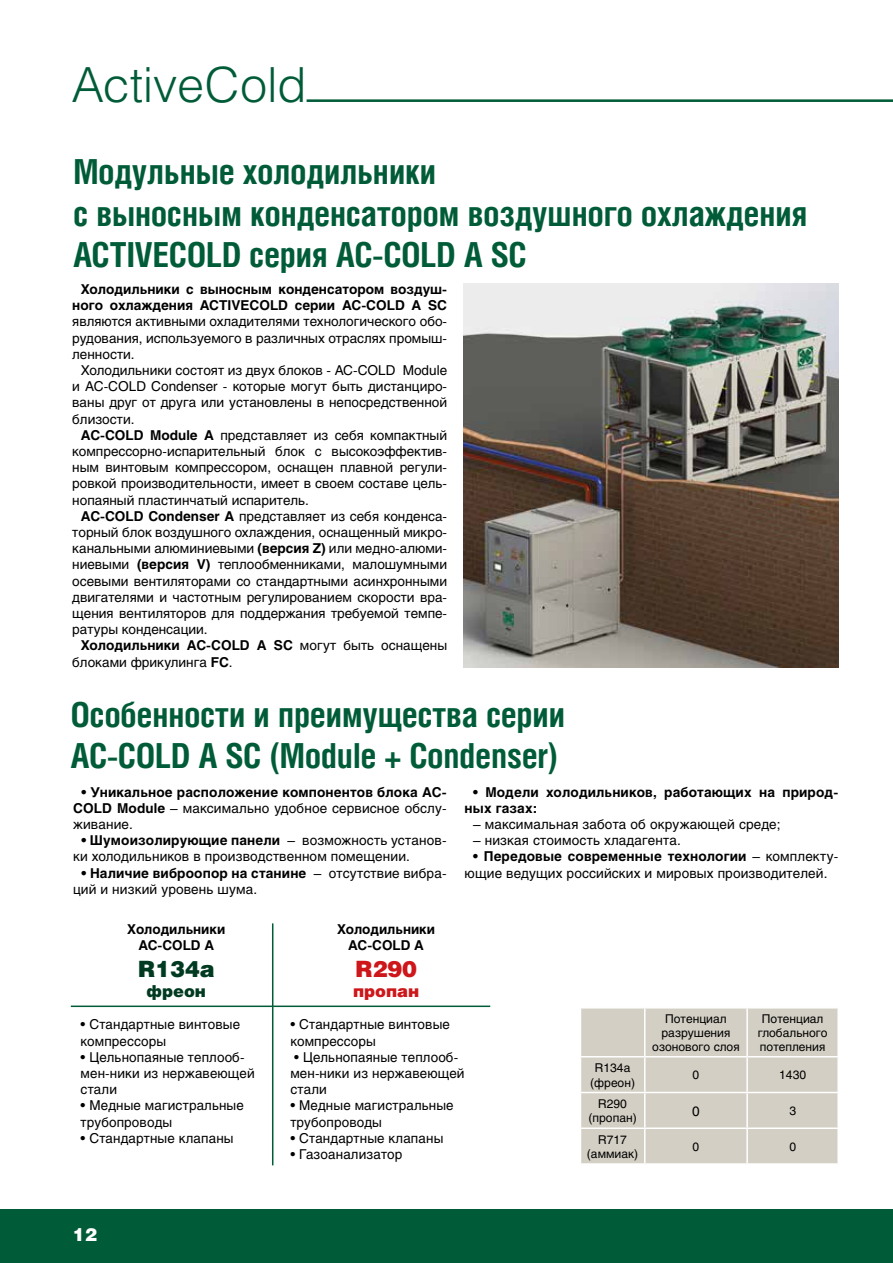
<style>
.page{position:relative;width:893px;height:1263px;background:#fff}
.page>*{position:absolute;margin:0;border:0;box-sizing:border-box;transform-origin:0 0}
.t1{font:300 48.45px "Helios";color:#005c38}
.t2{font:700 34.5px/41.4px "Helios Cond";color:#005c38}
.t3{font:900 22.5px "Helios";color:#003a21}
.t4{font:900 22.5px "Helios";color:#cd171a}
.t5{font:900 18px "Helios";color:#fff}
.t6{font:900 16.5px "Helios";color:#cd171a}
.t7{font:900 16.5px "Helios";color:#003a21}
.t8{font:13.5px/16.2px "Helios";letter-spacing:.01em;color:#000}
.t9{font:700 13.5px/16.2px "Helios";color:#000;text-align:center}
.t10{font:12px/13.8px "Helios";color:#000;text-align:center}
.s1{font-weight:700}
.s2{font-weight:400}
</style>
<div class="page">
<div style="left:0;top:1209px;width:893px;height:54px;background:#005c38"></div>
<hr style="left:307px;top:99px;width:586px;height:3px;background:#005c38">
<img style="left:464px;top:283px;width:375px;height:385px">
<hr style="left:71px;top:1005px;width:419px;height:2px;background:#005c38">
<hr style="left:272px;top:923px;width:1px;height:242px;background:#005c38">
<div style="left:581px;top:1008px;width:256px;height:155px;background:#d3cfc4"></div>
<hr style="left:644px;top:1008px;width:1px;height:48px;background:#fff">
<hr style="left:746px;top:1008px;width:2px;height:48px;background:#fff">
<hr style="left:580px;top:1056px;width:65px;height:1px;background:#fff">
<hr style="left:645px;top:1056px;width:102px;height:1px;background:#fff">
<hr style="left:644px;top:1057px;width:1px;height:35px;background:#fff">
<hr style="left:747px;top:1056px;width:92px;height:1px;background:#fff">
<hr style="left:746px;top:1057px;width:2px;height:35px;background:#fff">
<hr style="left:580px;top:1092px;width:65px;height:1px;background:#fff">
<hr style="left:645px;top:1092px;width:102px;height:1px;background:#fff">
<hr style="left:644px;top:1093px;width:1px;height:34px;background:#fff">
<hr style="left:747px;top:1092px;width:92px;height:1px;background:#fff">
<hr style="left:746px;top:1093px;width:2px;height:34px;background:#fff">
<hr style="left:580px;top:1127px;width:65px;height:2px;background:#fff">
<hr style="left:645px;top:1127px;width:102px;height:2px;background:#fff">
<hr style="left:644px;top:1129px;width:1px;height:34px;background:#fff">
<hr style="left:747px;top:1127px;width:92px;height:2px;background:#fff">
<hr style="left:746px;top:1129px;width:2px;height:34px;background:#fff">
<h1 class="t1" style="left:72px;top:56px;width:235px">ActiveCold</h1>
<h2 class="t2" style="left:73px;top:151px;width:735px">Модульные холодильники<br>с выносным конденсатором воздушного охлаждения<br>ACTIVECOLD серия AC-COLD A SC</h2>
<p class="t9" style="left:72px;top:281px;width:376px;text-align:right">Холодильники с выносным конденсатором воздуш&shy;ного охлаждения ACTIVECOLD серии AC-COLD A SC</p>
<p class="t8" style="left:72px;top:313px;width:376px;text-align:justify">являются активными охладителями технологического обо&shy;рудования, используемого в различных отраслях промыш&shy;ленности.</p>
<p class="t8" style="left:72px;top:362px;width:376px;text-align:justify;text-indent:9px">Холодильники состоят из двух блоков - AC-COLD Module и AC-COLD Condenser - которые могут быть дистанциро&shy;ваны друг от друга или установлены в непосредственной близости.</p>
<p class="t8" style="left:72px;top:427px;width:376px;text-align:justify;text-indent:9px"><span class="s1">AC-COLD Module A</span> представляет из себя компактный компрессорно-испарительный блок с высокоэффектив&shy;ным винтовым компрессором, оснащен плавной регули&shy;ровкой производительности, имеет в своем составе цель&shy;нопаяный пластинчатый испаритель.</p>
<p class="t8" style="left:72px;top:508px;width:376px;text-align:justify;text-indent:9px"><span class="s1">AC-COLD Condenser A</span> представляет из себя конденса&shy;торный блок воздушного охлаждения, оснащенный микро&shy;канальными алюминиевыми <span class="s1">(версия Z)</span> или медно-алюми&shy;ниевыми <span class="s1">(версия V)</span> теплообменниками, малошумными осевыми вентиляторами со стандартными асинхронными двигателями и частотным регулированием скорости вра&shy;щения вентиляторов для поддержания требуемой темпе&shy;ратуры конденсации.</p>
<p class="t8" style="left:72px;top:637px;width:376px;text-indent:9px"><span class="s1">Холодильники AC-COLD A SC</span> могут быть оснащены блоками фрикулинга <span class="s1">FC</span>.</p>
<h2 class="t2" style="left:71px;top:694px;width:496px">Особенности и преимущества серии<br>AC-COLD A SC (Module + Condenser)</h2>
<p class="t9" style="left:73px;top:784px;width:375px;text-align:justify;text-indent:9px">• Уникальное расположение компонентов блока AC-COLD Module <span class="s2">– максимально удобное сервисное обслу&shy;живание.</span></p>
<p class="t8" style="left:73px;top:832px;width:375px;text-indent:9px"><span class="s1">• Шумоизолирующие панели</span> – возможность установ&shy;ки холодильников в производственном помещении.</p>
<p class="t8" style="left:73px;top:865px;width:375px;text-indent:9px"><span class="s1">• Наличие виброопор на станине</span> – отсутствие вибра&shy;ций и низкий уровень шума.</p>
<p class="t9" style="left:465px;top:784px;width:375px;text-align:left;text-indent:9px">• Модели холодильников, работающих на природ&shy;ных газах:</p>
<p class="t8" style="left:473px;top:816px;width:309px">– максимальная забота об окружающей среде;</p>
<p class="t8" style="left:473px;top:832px;width:209px">– низкая стоимость хладагента.</p>
<p class="t8" style="left:465px;top:848px;width:375px;text-indent:9px"><span class="s1">• Передовые современные технологии</span> – комплекту&shy;ющие ведущих российских и мировых производителей.</p>
<p class="t9" style="left:127px;top:921px;width:99px">Холодильники<br>AC-COLD A</p>
<h3 class="t3" style="left:138px;top:955px;width:78px">R134a</h3>
<p class="t7" style="left:147px;top:980px;width:61px">фреон</p>
<p class="t8" style="left:81px;top:1016px;width:161px">• Стандартные винтовые компрессоры</p>
<p class="t8" style="left:81px;top:1049px;width:176px">• Цельнопаяные теплооб&shy;мен-ники из нержавеющей стали</p>
<p class="t8" style="left:81px;top:1097px;width:165px">• Медные магистральные трубопроводы</p>
<p class="t8" style="left:81px;top:1130px;width:154px">• Стандартные клапаны</p>
<h3 class="t5" style="left:73px;top:1223px;width:26px">12</h3>
<p class="t9" style="left:337px;top:921px;width:99px">Холодильники<br>AC-COLD A</p>
<h3 class="t4" style="left:355px;top:955px;width:64px">R290</h3>
<p class="t6" style="left:353px;top:980px;width:68px">пропан</p>
<p class="t8" style="left:290px;top:1016px;width:161px">• Стандартные винтовые компрессоры</p>
<p class="t8" style="left:290px;top:1049px;width:176px">• Цельнопаяные теплооб&shy;мен-ники из нержавеющей стали</p>
<p class="t8" style="left:290px;top:1097px;width:165px">• Медные магистральные трубопроводы</p>
<p class="t8" style="left:290px;top:1130px;width:154px">• Стандартные клапаны</p>
<p class="t8" style="left:290px;top:1146px;width:114px">• Газоанализатор</p>
<p class="t10" style="left:652px;top:1012px;width:89px">Потенциал разрушения озонового слоя</p>
<p class="t10" style="left:758px;top:1012px;width:72px">Потенциал глобального потепления</p>
<p class="t10" style="left:590px;top:1060px;width:46px;line-height:14.4px">R134a (фреон)</p>
<p class="t10" style="left:693px;top:1068px;width:8px">0</p>
<p class="t10" style="left:779px;top:1068px;width:28px">1430</p>
<p class="t10" style="left:588px;top:1096px;width:50px;line-height:14.4px">R290 (пропан)</p>
<p class="t8" style="left:692px;top:1102px;width:9px">0</p>
<p class="t10" style="left:789px;top:1104px;width:8px">3</p>
<p class="t10" style="left:587px;top:1132px;width:53px;line-height:14.4px">R717 (аммиак)</p>
<p class="t10" style="left:693px;top:1139px;width:8px">0</p>
<p class="t10" style="left:789px;top:1139px;width:8px">0</p>
</div>
